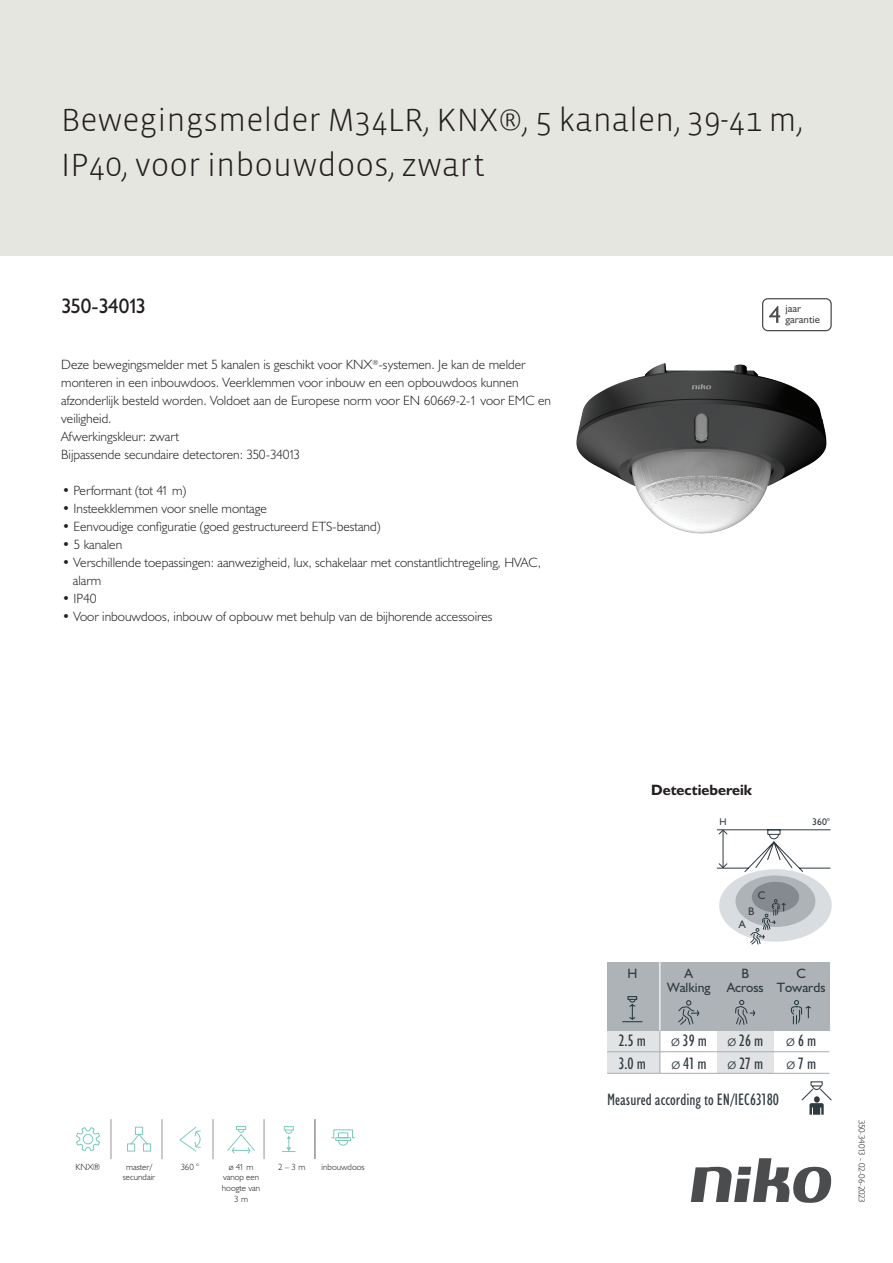
<style>
.page{position:relative;width:893px;height:1263px;background:#fff}
.page>*{position:absolute;margin:0;border:0;box-sizing:border-box;transform-origin:0 0}
.Title_datasheets{font:300 33px/45px "Vista Sans";color:#231f20}
.Article_number{font:21px "Humanist 521 BT";letter-spacing:-.04em;color:#231f20}
.t1{font:condensed 16.65px/22.2px "Humanist 521 BT";color:#2f3b41}
.Titles_parts{font:700 15px "Humanist 521 BT";color:#231f20}
.USPs{font:300 13.5px/18px "Humanist 521 BT";color:#231f20}
.USP_bullets{font:300 13.5px/18px "Humanist 521 BT";color:#231f20}
.t2{font:13.5px/14.5px "Humanist 521 BT";color:#2f3b41;text-align:center}
.t3{font:11.1px "Humanist 521 BT";color:#2f3b41}
.t4{font:10.8px/10.8px "Humanist 521 BT";color:#4b4c4d}
.t5{font:9.75px "Humanist 521 BT";color:#2f3b41}
.icontext{font:300 9px/10.8px "Humanist 521 BT";color:#231f20;text-align:center}
.Revision{font:300 9px "Humanist 521 BT";letter-spacing:-.05em;color:#231f20}
.s1{font-weight:300;font-stretch:normal}
</style>
<div class="page">
<svg style="left:691px;top:1158px;width:141px;height:45px"></svg>
<div style="left:0;top:0;width:893px;height:255px;background:#e6e6e0"></div>
<img style="left:576px;top:363px;width:251px;height:171px">
<svg style="left:76px;top:1127px;width:24px;height:24px"></svg>
<svg style="left:127px;top:1126px;width:25px;height:26px"></svg>
<svg style="left:179px;top:1126px;width:22px;height:26px"></svg>
<svg style="left:227px;top:1126px;width:28px;height:28px"></svg>
<svg style="left:331px;top:1129px;width:24px;height:17px"></svg>
<svg style="left:282px;top:1126px;width:14px;height:26px"></svg>
<hr style="left:314px;top:1119px;width:1px;height:40px;background:#939598">
<hr style="left:111px;top:1119px;width:1px;height:40px;background:#939598">
<hr style="left:162px;top:1119px;width:1px;height:40px;background:#939598">
<hr style="left:213px;top:1119px;width:1px;height:40px;background:#939598">
<hr style="left:264px;top:1119px;width:1px;height:40px;background:#939598">
<hr style="left:315px;top:1119px;width:1px;height:40px;background:#939598">
<svg style="left:762px;top:298px;width:70px;height:33px"></svg>
<svg style="left:717px;top:829px;width:114px;height:43px"></svg>
<div style="left:719px;top:869px;width:113px;height:73px;background:#dadddf;border-radius:50%"></div>
<div style="left:735px;top:875px;width:80px;height:52px;background:#adb3b7;border-radius:50%"></div>
<div style="left:752px;top:882px;width:47px;height:30px;background:#848a90;border-radius:50%"></div>
<svg style="left:750px;top:899px;width:36px;height:45px"></svg>
<div style="left:607px;top:1030px;width:53px;height:43px;background:#e1e3e4"></div>
<div style="left:717px;top:1030px;width:56px;height:43px;background:#e1e3e4"></div>
<hr style="left:607px;top:1029px;width:222px;height:2px;background:#adb3b7">
<hr style="left:607px;top:1051px;width:222px;height:1px;background:#adb3b7">
<hr style="left:607px;top:1073px;width:222px;height:1px;background:#adb3b7">
<hr style="left:659px;top:1027px;width:1px;height:46px;background:#adb3b7">
<div style="left:607px;top:962px;width:222px;height:68px;background:#adb3b7"></div>
<svg style="left:622px;top:996px;width:21px;height:27px"></svg>
<hr style="left:659px;top:962px;width:1px;height:68px;background:#fff">
<svg style="left:678px;top:1000px;width:22px;height:25px"></svg>
<svg style="left:790px;top:1000px;width:21px;height:25px"></svg>
<svg style="left:735px;top:999px;width:21px;height:26px"></svg>
<svg style="left:801px;top:1081px;width:31px;height:34px"></svg>
<p class="Title_datasheets" style="left:61px;top:98px;width:743px">Bewegingsmelder M34LR, KNX®, 5 kanalen, 39-41 m,<br>IP40, voor inbouwdoos, zwart</p>
<p class="Article_number" style="left:61px;top:293px;width:87px">350-34013</p>
<p class="t4" style="left:785px;top:303px;width:36px">jaar garantie</p>
<p class="USPs" style="left:61px;top:355px;width:491px">Deze bewegingsmelder met 5 kanalen is geschikt voor KNX<sup>®</sup>-systemen. Je kan de melder monteren in een inbouwdoos. Veerklemmen voor inbouw en een opbouwdoos kunnen afzonderlijk besteld worden. Voldoet aan de Europese norm voor EN 60669-2-1 voor EMC en veiligheid.<br>Afwerkingskleur: zwart<br>Bijpassende secundaire detectoren: 350-34013</p>
<p class="USP_bullets" style="left:62px;top:481px;width:126px">• Performant (tot 41 m)</p>
<p class="USP_bullets" style="left:62px;top:499px;width:206px">• Insteekklemmen voor snelle montage</p>
<p class="USP_bullets" style="left:62px;top:517px;width:320px">• Eenvoudige configuratie (goed gestructureerd ETS-bestand)</p>
<p class="USP_bullets" style="left:62px;top:535px;width:62px">• 5 kanalen</p>
<p class="USP_bullets" style="left:73px;top:553px;width:470px;text-indent:-11px">• Verschillende toepassingen: aanwezigheid, lux, schakelaar met constantlichtregeling, HVAC, alarm</p>
<p class="USP_bullets" style="left:62px;top:589px;width:36px">• IP40</p>
<p class="USP_bullets" style="left:62px;top:607px;width:432px">• Voor inbouwdoos, inbouw of opbouw met behulp van de bijhorende accessoires</p>
<p class="icontext" style="left:76px;top:1161px;width:26px">KNX®</p>
<p class="icontext" style="left:181px;top:1161px;width:20px">360 °</p>
<p class="icontext" style="left:222px;top:1161px;width:40px">ø 41 m vanop een hoogte van<br>3 m</p>
<p class="icontext" style="left:278px;top:1161px;width:29px">2 – 3 m</p>
<p class="icontext" style="left:322px;top:1161px;width:45px">inbouwdoos</p>
<p class="icontext" style="left:123px;top:1161px;width:34px">master/ secundair</p>
<p class="Titles_parts" style="left:651px;top:781px;width:103px">Detectiebereik</p>
<p class="t5" style="left:719px;top:816px;width:9px">H</p>
<p class="t3" style="left:758px;top:888px;width:9px">C</p>
<p class="t3" style="left:748px;top:904px;width:8px">B</p>
<p class="t3" style="left:739px;top:918px;width:8px">A</p>
<p class="t5" style="left:812px;top:816px;width:19px">360°</p>
<p class="t2" style="left:627px;top:966px;width:11px">H</p>
<p class="t2" style="left:667px;top:966px;width:45px">A<br>Walking</p>
<p class="t2" style="left:777px;top:966px;width:50px">C<br>Towards</p>
<p class="t2" style="left:727px;top:966px;width:38px">B<br>Across</p>
<p class="t1" style="left:619px;top:1030px;width:29px">2.5 m<br>3.0 m</p>
<p class="t1" style="left:671px;top:1030px;width:94px"><span class="s1">ø</span> 39 m <span class="s1">ø</span> 26 m</p>
<p class="t1" style="left:786px;top:1030px;width:32px"><span class="s1">ø</span> 6 m</p>
<p class="t1" style="left:671px;top:1052px;width:37px"><span class="s1">ø</span> 41 m</p>
<p class="t1" style="left:728px;top:1052px;width:37px"><span class="s1">ø</span> 27 m</p>
<p class="t1" style="left:786px;top:1052px;width:31px"><span class="s1">ø</span> 7 m</p>
<p class="t1" style="left:607px;top:1089px;width:173px">Measured according to EN/IEC63180</p>
<p class="Revision" style="left:868px;top:1120px;width:85px;rotate:90deg">350-34013 - 02-06-2023</p>
</div>
